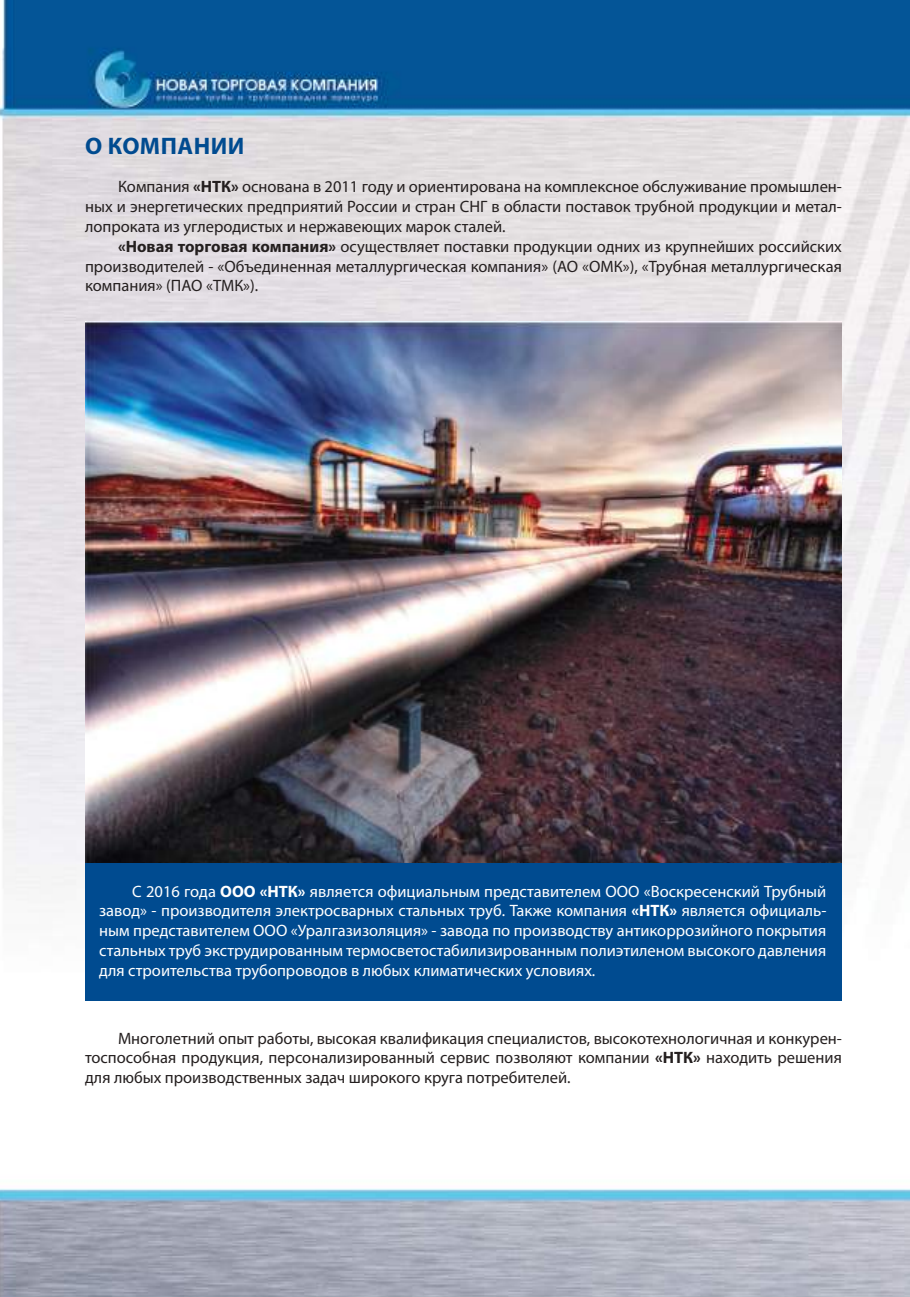
<style>
.page{position:relative;width:910px;height:1297px;background:#fff}
.page>*{position:absolute;margin:0;border:0;box-sizing:border-box;transform-origin:0 0}
.t1{font:700 24px "Myriad Pro";letter-spacing:.02em;color:#004b90}
.t2{font:16.5px/19.8px "Myriad Pro";color:#241f1f;text-align:justify}
.t3{font:16.5px/19.8px "Myriad Pro";color:#fff;text-align:justify}
.s1{font-weight:700}
</style>
<div class="page">
<img style="left:0;top:0;width:910px;height:1297px">
<img style="left:85px;top:321px;width:757px;height:543px">
<div style="left:85px;top:864px;width:757px;height:137px;background:#004b90"></div>
<h1 class="t1" style="left:85px;top:130px;width:161px">О КОМПАНИИ</h1>
<p class="t2" style="left:85px;top:177px;width:758px;text-indent:33px">Компания <span class="s1">«НТК»</span> основана в 2011 году и ориентирована на комплексное обслуживание промышлен&shy;ных и энергетических предприятий России и стран СНГ в области поставок трубной продукции и метал&shy;лопроката из углеродистых и нержавеющих марок сталей.</p>
<p class="t2" style="left:85px;top:236px;width:758px;text-indent:33px"><span class="s1">«Новая торговая компания»</span> осуществляет поставки продукции одних из крупнейших российских производителей - «Объединенная металлургическая компания» (АО «ОМК»), «Трубная металлургическая компания» (ПАО «ТМК»).</p>
<p class="t3" style="left:99px;top:881px;width:729px;text-indent:33px">С 2016 года <span class="s1">ООО «НТК»</span> является официальным представителем ООО «Воскресенский Трубный завод» - производителя электросварных стальных труб. Также компания <span class="s1">«НТК»</span> является официаль&shy;ным представителем ООО «Уралгазизоляция» - завода по производству антикоррозийного покрытия стальных труб экструдированным термосветостабилизированным полиэтиленом высокого давления для строительства трубопроводов в любых климатических условиях.</p>
<p class="t2" style="left:85px;top:1028px;width:758px;text-indent:33px">Многолетний опыт работы, высокая квалификация специалистов, высокотехнологичная и конкурен&shy;тоспособная продукция, персонализированный сервис позволяют компании <span class="s1">«НТК»</span> находить решения для любых производственных задач широкого круга потребителей.</p>
</div>
